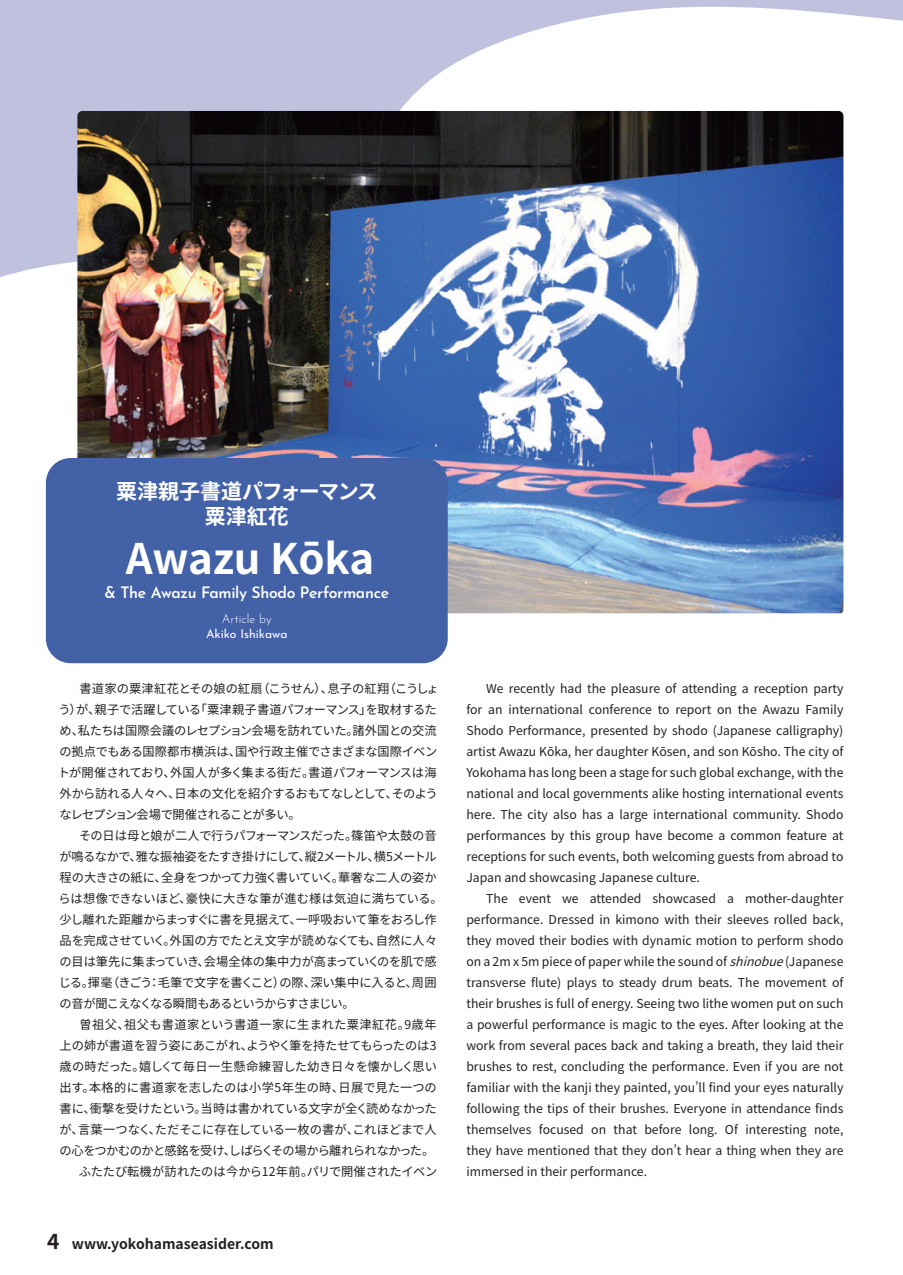
<style>
.page{position:relative;width:903px;height:1275px;background:#fff}
.page>*{position:absolute;margin:0;border:0;box-sizing:border-box;transform-origin:0 0}
.t1{font:700 42px "Source Han Sans";letter-spacing:-.01em;color:#fff}
.t2{font:700 21px/25.2px "Source Han Sans";color:#fff;text-align:center}
.t3{font:600 15.75px "Josefin Sans";letter-spacing:-.02em;color:#fff}
.t4{font:700 14px "Source Han Sans";color:#231f20}
.t5{font:12.25px/21px "Source Han Sans";letter-spacing:-.01em;color:#231f20;text-align:justify}
.t6{font:12.25px/21px "Source Han Sans";letter-spacing:-.03em;color:#231f20}
.t7{font:12.25px "Josefin Sans";color:#fff}
.t8{font:300 12.25px "Josefin Sans";color:#fff}
.s1{font-style:italic}
</style>
<div class="page">
<svg style="left:0;top:0;width:903px;height:277px;fill:#bfc1df"></svg>
<img style="left:77px;top:111px;width:766px;height:502px">
<div style="left:46px;top:458px;width:402px;height:205px;background:#4361a6;border-radius:25px"></div>
<h2 class="t2" style="left:116px;top:479px;width:263px">粟津親子書道パフォーマンス粟津紅花</h2>
<h1 class="t1" style="left:126px;top:535px;width:250px">Awazu Kōka</h1>
<p class="t3" style="left:104px;top:579px;width:286px">&amp; The Awazu Family Shodo Performance</p>
<p class="t8" style="left:222px;top:609px;width:51px">Article by</p>
<p class="t7" style="left:206px;top:623px;width:83px">Akiko Ishikawa</p>
<p class="t6" style="left:58px;top:678px;width:382px;text-indent:22px">書道家の粟津紅花とその娘の紅扇（こうせん）、息子の紅翔（こうしょう）が、親子で活躍している「粟津親子書道パフォーマンス」を取材するため、私たちは国際会議のレセプション会場を訪れていた。諸外国との交流の拠点でもある国際都市横浜は、国や行政主催でさまざまな国際イベントが開催されており、外国人が多く集まる街だ。書道パフォーマンスは海外から訪れる人々へ、日本の文化を紹介するおもてなしとして、そのようなレセプション会場で開催されることが多い。</p>
<p class="t5" style="left:59px;top:825px;width:386px;text-align:left;text-indent:20px">その日は母と娘が二人で行うパフォーマンスだった。篠笛や太鼓の音が鳴るなかで、雅な振袖姿をたすき掛けにして、縦2メートル、横5メートル程の大きさの紙に、全身をつかって力強く書いていく。華奢な二人の姿からは想像できないほど、豪快に大きな筆が進む様は気迫に満ちている。少し離れた距離からまっすぐに書を見据えて、一呼吸おいて筆をおろし作品を完成させていく。外国の方でたとえ文字が読めなくても、自然に人々の目は筆先に集まっていき、会場全体の集中力が高まっていくのを肌で感じる。揮毫（きごう：毛筆で文字を書くこと）の際、深い集中に入ると、周囲の音が聞こえなくなる瞬間もあるというからすさまじい。</p>
<p class="t5" style="left:59px;top:1014px;width:379px;text-align:right">曽祖父、祖父も書道家という書道一家に生まれた粟津紅花。9歳年<br>上の姉が書道を習う姿にあこがれ、ようやく筆を持たせてもらったのは3歳の時だった。嬉しくて毎日一生懸命練習した幼き日々を懐かしく思い出す。本格的に書道家を志したのは小学5年生の時、日展で見た一つの書に、衝撃を受けたという。当時は書かれている文字が全く読めなかったが、言葉一つなく、ただそこに存在している一枚の書が、これほどまで人の心をつかむのかと感銘を受け、しばらくその場から離れられなかった。ふたたび転機が訪れたのは今から12年前。パリで開催されたイベン</p>
<p class="t4" style="left:72px;top:1236px;width:203px">www.yokohamaseasider.com</p>
<p class="t5" style="left:466px;top:678px;width:379px;text-indent:20px">We recently had the pleasure of attending a reception party for an international conference to report on the Awazu Family Shodo Performance, presented by shodo (Japanese calligraphy) artist Awazu Kōka, her daughter Kōsen, and son Kōsho. The city of Yokohama has long been a stage for such global exchange, with the national and local governments alike hosting international events here. The city also has a large international community. Shodo performances by this group have become a common feature at receptions for such events, both welcoming guests from abroad to Japan and showcasing Japanese culture.</p>
<p class="t5" style="left:466px;top:888px;width:379px;text-indent:20px">The event we attended showcased a mother-daughter performance. Dressed in kimono with their sleeves rolled back, they moved their bodies with dynamic motion to perform shodo on a 2m x 5m piece of paper while the sound of <span class="s1">shinobue</span>(Japanese transverse flute) plays to steady drum beats. The movement of their brushes is full of energy. Seeing two lithe women put on such a powerful performance is magic to the eyes. After looking at the work from several paces back and taking a breath, they laid their brushes to rest, concluding the performance. Even if you are not familiar with the kanji they painted, you’ll find your eyes naturally following the tips of their brushes. Everyone in attendance finds themselves focused on that before long. Of interesting note, they have mentioned that they don’t hear a thing when they are immersed in their performance.</p>
</div>
